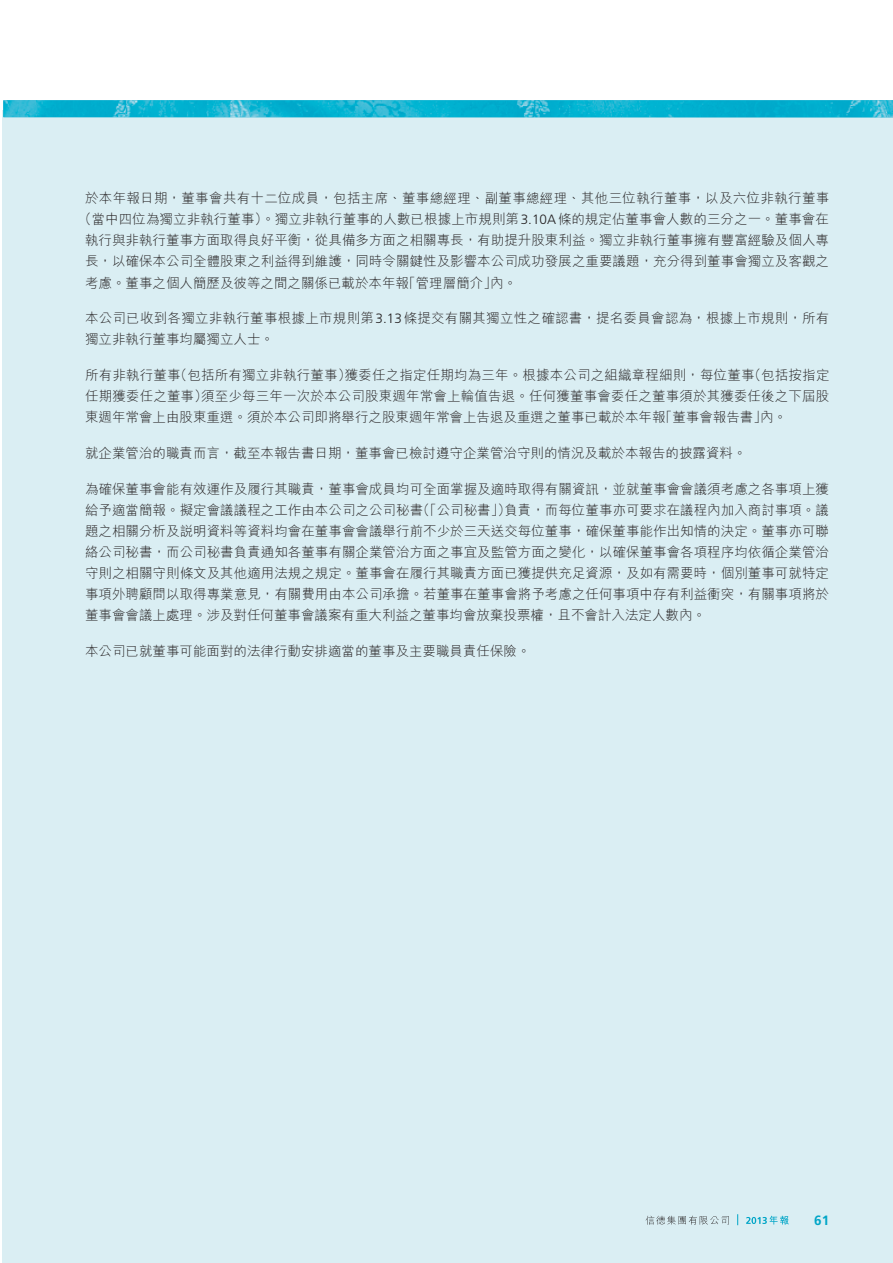
<style>
.page{position:relative;width:893px;height:1263px;background:#fff}
.page>*{position:absolute;margin:0;border:0;box-sizing:border-box;transform-origin:0 0}
.t1{font:13.5px/21px "M Hei HK Light E Ten B5 H";color:#231f20;text-align:justify}
.t2{font:13.5px/21px "M Hei HK Light E Ten B5 H";letter-spacing:.02em;color:#231f20}
.t3{font:13.5px "M Hei HK Light E Ten B5 H";letter-spacing:.025em;color:#231f20}
.t4{font:700 13.5px "Frutiger LT Std";color:#00a5c7}
.s1{font-family:"Frutiger LT Std";font-weight:300}
</style>
<div class="page">
<div style="left:3px;top:111px;width:890px;height:1152px;background:#daeef3"></div>
<img style="left:3px;top:100px;width:890px;height:17px">
<svg style="left:746px;top:1216px;width:43px;height:9px"></svg>
<svg style="left:645px;top:1216px;width:84px;height:9px"></svg>
<p class="t3" style="left:85px;top:193px;width:746px">於本年報日期，董事會共有十二位成員，包括主席、董事總經理、副董事總經理、其他三位執行董事，以及六位非執行董事</p>
<p class="t1" style="left:78px;top:211px;width:752px">（當中四位為獨立非執行董事）。獨立非執行董事的人數已根據上市規則第<span class="s1">3.10A</span>條的規定佔董事會人數的三分之一。董事會在</p>
<p class="t1" style="left:85px;top:232px;width:745px">執行與非執行董事方面取得良好平衡，從具備多方面之相關專長，有助提升股東利益。獨立非執行董事擁有豐富經驗及個人專</p>
<p class="t1" style="left:85px;top:253px;width:745px">長，以確保本公司全體股東之利益得到維護，同時令關鍵性及影響本公司成功發展之重要議題，充分得到董事會獨立及客觀之</p>
<p class="t1" style="left:85px;top:274px;width:434px">考慮。董事之個人簡歷及彼等之間之關係已載於本年報「管理層簡介」內。</p>
<p class="t2" style="left:85px;top:310px;width:746px">本公司已收到各獨立非執行董事根據上市規則第<span class="s1">3.13</span>條提交有關其獨立性之確認書，提名委員會認為，根據上市規則，所有獨立非執行董事均屬獨立人士。</p>
<p class="t1" style="left:85px;top:367px;width:746px">所有非執行董事（包括所有獨立非執行董事）獲委任之指定任期均為三年。根據本公司之組織章程細則，每位董事（包括按指定任期獲委任之董事）須至少每三年一次於本公司股東週年常會上輪值告退。任何獲董事會委任之董事須於其獲委任後之下屆股東週年常會上由股東重選。須於本公司即將舉行之股東週年常會上告退及重選之董事已載於本年報「董事會報告書」內。</p>
<p class="t1" style="left:85px;top:444px;width:663px">就企業管治的職責而言，截至本報告書日期，董事會已檢討遵守企業管治守則的情況及載於本報告的披露資料。</p>
<p class="t1" style="left:85px;top:480px;width:745px">為確保董事會能有效運作及履行其職責，董事會成員均可全面掌握及適時取得有關資訊，並就董事會會議須考慮之各事項上獲給予適當簡報。擬定會議議程之工作由本公司之公司秘書（「公司秘書」）負責，而每位董事亦可要求在議程內加入商討事項。議題之相關分析及說明資料等資料均會在董事會會議舉行前不少於三天送交每位董事，確保董事能作出知情的決定。董事亦可聯絡公司秘書，而公司秘書負責通知各董事有關企業管治方面之事宜及監管方面之變化，以確保董事會各項程序均依循企業管治守則之相關守則條文及其他適用法規之規定。董事會在履行其職責方面已獲提供充足資源，及如有需要時，個別董事可就特定事項外聘顧問以取得專業意見，有關費用由本公司承擔。若董事在董事會將予考慮之任何事項中存有利益衝突，有關事項將於董事會會議上處理。涉及對任何董事會議案有重大利益之董事均會放棄投票權，且不會計入法定人數內。</p>
<p class="t1" style="left:85px;top:642px;width:447px">本公司已就董事可能面對的法律行動安排適當的董事及主要職員責任保險。</p>
<p class="t4" style="left:814px;top:1214px;width:17px">61</p>
</div>
